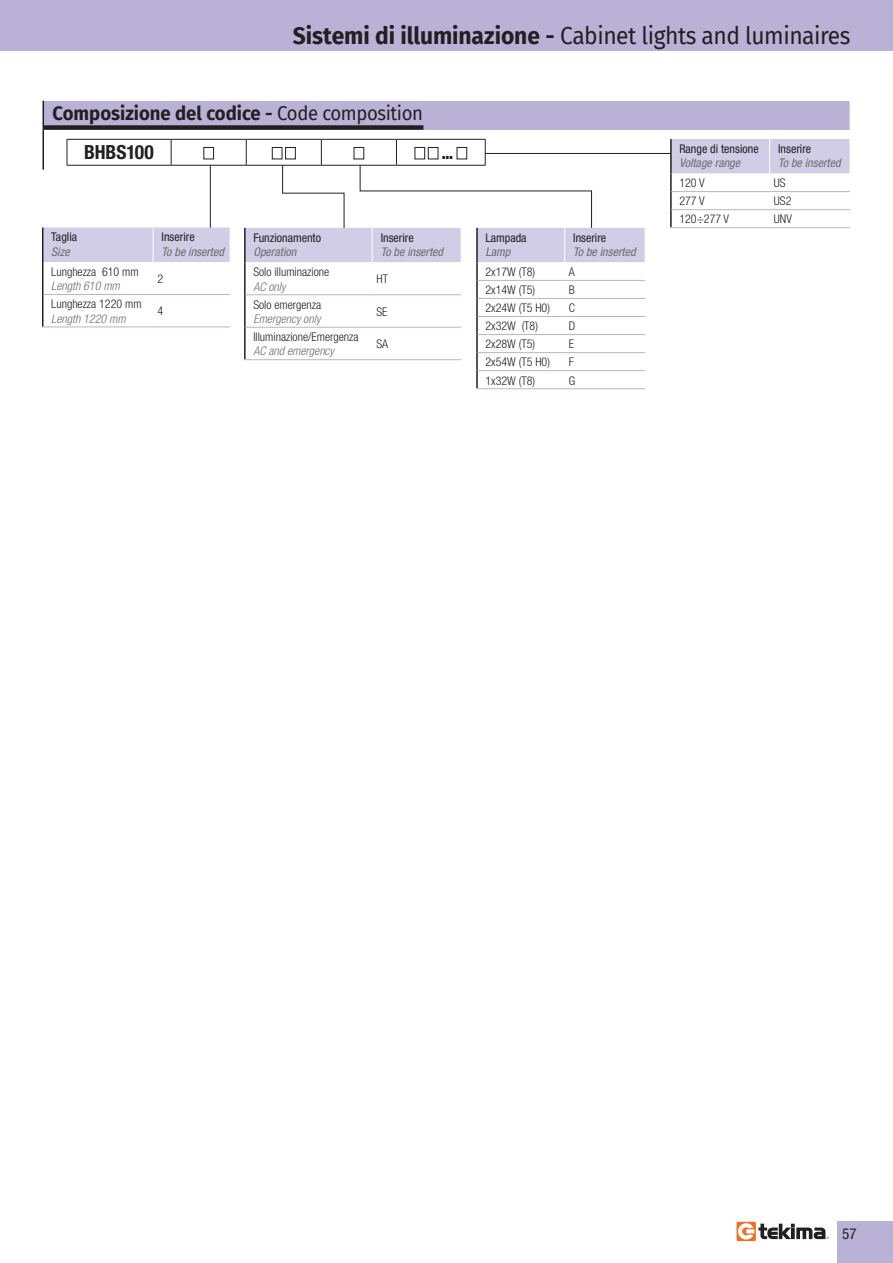
<style>
.page{position:relative;width:893px;height:1263px;background:#fff}
.page>*{position:absolute;margin:0;border:0;box-sizing:border-box;transform-origin:0 0}
.t1{font:24px "Fira Sans";letter-spacing:-.02em;color:#231f20;scale:.95 1}
.t2{font:700 19.5px "Fira Sans";color:#231f20;scale:.95 1}
.t3{font:700 condensed 19.5px "Helvetica Neue";letter-spacing:-.005em;color:#231f20}
.t4{font:condensed 15px "Helvetica Neue";color:#231f20}
.t5{font:300 condensed 12px "Helvetica Neue";color:#231f20}
.t6{font:italic condensed 12px "Helvetica Neue";color:#6c6d70}
.t7{font:condensed 12px "Helvetica Neue";color:#231f20}
.t8{font:italic 300 condensed 12px "Helvetica Neue";color:#6c6d70}
.s1{font-weight:700}
.s2{font-weight:400}
</style>
<div class="page">
<div style="left:0;top:0;width:893px;height:51px;background:#b9b1d6"></div>
<div style="left:838px;top:1222px;width:55px;height:41px;background:#b9b1d6"></div>
<svg style="left:737px;top:1222px;width:19px;height:19px"></svg>
<svg style="left:738px;top:1223px;width:91px;height:16px"></svg>
<hr style="left:478px;top:153px;width:205px;height:1px;background:#231f20">
<hr style="left:42px;top:227px;width:1px;height:35px;background:#231f20">
<hr style="left:42px;top:327px;width:111px;height:1px;background:#b9b1d6">
<hr style="left:42px;top:262px;width:1px;height:32px;background:#231f20">
<hr style="left:42px;top:294px;width:1px;height:33px;background:#231f20">
<svg style="left:670px;top:139px;width:180px;height:88px"></svg>
<hr style="left:672px;top:191px;width:98px;height:1px;background:#b9b1d6">
<hr style="left:770px;top:191px;width:80px;height:1px;background:#b9b1d6">
<hr style="left:672px;top:209px;width:98px;height:1px;background:#b9b1d6">
<hr style="left:770px;top:209px;width:80px;height:1px;background:#b9b1d6">
<hr style="left:670px;top:227px;width:100px;height:1px;background:#b9b1d6">
<hr style="left:770px;top:227px;width:80px;height:1px;background:#b9b1d6">
<div style="left:43px;top:101px;width:807px;height:29px;background:#b9b1d6"></div>
<hr style="left:43px;top:130px;width:1px;height:40px;background:#231f20">
<svg style="left:43px;top:101px;width:1px;height:29px"></svg>
<div style="left:44px;top:125px;width:379px;height:5px;background:#231f20"></div>
<svg style="left:43px;top:139px;width:602px;height:250px"></svg>
<hr style="left:171px;top:139px;width:75px;height:1px;background:#231f20">
<hr style="left:246px;top:139px;width:75px;height:1px;background:#231f20">
<hr style="left:321px;top:139px;width:75px;height:1px;background:#231f20">
<hr style="left:396px;top:139px;width:90px;height:1px;background:#231f20">
<hr style="left:67px;top:165px;width:104px;height:1px;background:#231f20">
<hr style="left:171px;top:165px;width:75px;height:1px;background:#231f20">
<hr style="left:246px;top:165px;width:75px;height:1px;background:#231f20">
<hr style="left:321px;top:165px;width:75px;height:1px;background:#231f20">
<hr style="left:396px;top:165px;width:90px;height:1px;background:#231f20">
<div style="left:204px;top:147px;width:10px;height:12px;border:1px solid #231f20"></div>
<div style="left:272px;top:147px;width:10px;height:12px;border:1px solid #231f20"></div>
<div style="left:285px;top:147px;width:11px;height:12px;border:1px solid #231f20"></div>
<div style="left:354px;top:147px;width:10px;height:12px;border:1px solid #231f20"></div>
<div style="left:415px;top:147px;width:10px;height:12px;border:1px solid #231f20"></div>
<div style="left:428px;top:147px;width:10px;height:12px;border:1px solid #231f20"></div>
<div style="left:457px;top:147px;width:10px;height:12px;border:1px solid #231f20"></div>
<h1 class="t1" style="left:293px;top:17px;width:588px"><span class="s1">Sistemi di illuminazione -</span> Cabinet lights and luminaires</h1>
<h2 class="t2" style="left:53px;top:97px;width:392px">Composizione del codice - <span class="s2">Code composition</span></h2>
<h2 class="t3" style="left:84px;top:140px;width:71px">BHBS100</h2>
<h2 class="t3" style="left:441px;top:140px;width:14px">...</h2>
<p class="t7" style="left:51px;top:230px;width:27px">Taglia</p>
<p class="t6" style="left:51px;top:244px;width:20px">Size</p>
<p class="t7" style="left:162px;top:230px;width:35px">Inserire</p>
<p class="t6" style="left:162px;top:244px;width:64px">To be inserted</p>
<p class="t7" style="left:253px;top:230px;width:69px">Funzionamento</p>
<p class="t6" style="left:253px;top:245px;width:44px">Operation</p>
<p class="t7" style="left:381px;top:230px;width:35px">Inserire</p>
<p class="t6" style="left:381px;top:245px;width:64px">To be inserted</p>
<p class="t5" style="left:51px;top:265px;width:89px">Lunghezza 610 mm</p>
<p class="t8" style="left:51px;top:279px;width:70px">Length 610 mm</p>
<p class="t5" style="left:157px;top:272px;width:7px">2</p>
<p class="t5" style="left:253px;top:265px;width:77px">Solo illuminazione</p>
<p class="t8" style="left:253px;top:279px;width:34px">AC only</p>
<p class="t5" style="left:376px;top:272px;width:13px">HT</p>
<p class="t5" style="left:51px;top:297px;width:92px">Lunghezza 1220 mm</p>
<p class="t8" style="left:51px;top:312px;width:76px">Length 1220 mm</p>
<p class="t5" style="left:157px;top:304px;width:7px">4</p>
<p class="t5" style="left:253px;top:297px;width:69px">Solo emergenza</p>
<p class="t8" style="left:253px;top:312px;width:69px">Emergency only</p>
<p class="t5" style="left:376px;top:305px;width:13px">SE</p>
<p class="t5" style="left:253px;top:330px;width:107px">Illuminazione/Emergenza</p>
<p class="t8" style="left:253px;top:344px;width:82px">AC and emergency</p>
<p class="t5" style="left:376px;top:337px;width:13px">SA</p>
<p class="t7" style="left:485px;top:230px;width:43px">Lampada</p>
<p class="t6" style="left:485px;top:245px;width:26px">Lamp</p>
<p class="t7" style="left:573px;top:230px;width:35px">Inserire</p>
<p class="t6" style="left:573px;top:245px;width:64px">To be inserted</p>
<p class="t5" style="left:485px;top:265px;width:51px">2x17W (T8)</p>
<p class="t5" style="left:569px;top:265px;width:7px">A</p>
<p class="t5" style="left:485px;top:283px;width:51px">2x14W (T5)</p>
<p class="t5" style="left:569px;top:283px;width:7px">B</p>
<p class="t5" style="left:485px;top:301px;width:66px">2x24W (T5 H0)</p>
<p class="t5" style="left:569px;top:301px;width:8px">C</p>
<p class="t5" style="left:485px;top:319px;width:54px">2x32W (T8)</p>
<p class="t5" style="left:569px;top:319px;width:8px">D</p>
<p class="t5" style="left:485px;top:337px;width:51px">2x28W (T5)</p>
<p class="t5" style="left:569px;top:337px;width:7px">E</p>
<p class="t5" style="left:485px;top:355px;width:66px">2x54W (T5 H0)</p>
<p class="t5" style="left:569px;top:355px;width:7px">F</p>
<p class="t5" style="left:485px;top:373px;width:51px">1x32W (T8)</p>
<p class="t5" style="left:569px;top:373px;width:8px">G</p>
<p class="t7" style="left:679px;top:142px;width:81px">Range di tensione</p>
<p class="t6" style="left:679px;top:156px;width:62px">Voltage range</p>
<p class="t7" style="left:778px;top:142px;width:35px">Inserire</p>
<p class="t6" style="left:778px;top:156px;width:64px">To be inserted</p>
<p class="t5" style="left:679px;top:176px;width:27px">120 V</p>
<p class="t5" style="left:774px;top:176px;width:13px">US</p>
<p class="t5" style="left:679px;top:194px;width:27px">277 V</p>
<p class="t5" style="left:774px;top:194px;width:19px">US2</p>
<p class="t5" style="left:679px;top:212px;width:51px">120÷277 V</p>
<p class="t5" style="left:774px;top:212px;width:19px">UNV</p>
<p class="t4" style="left:842px;top:1225px;width:16px">57</p>
</div>
